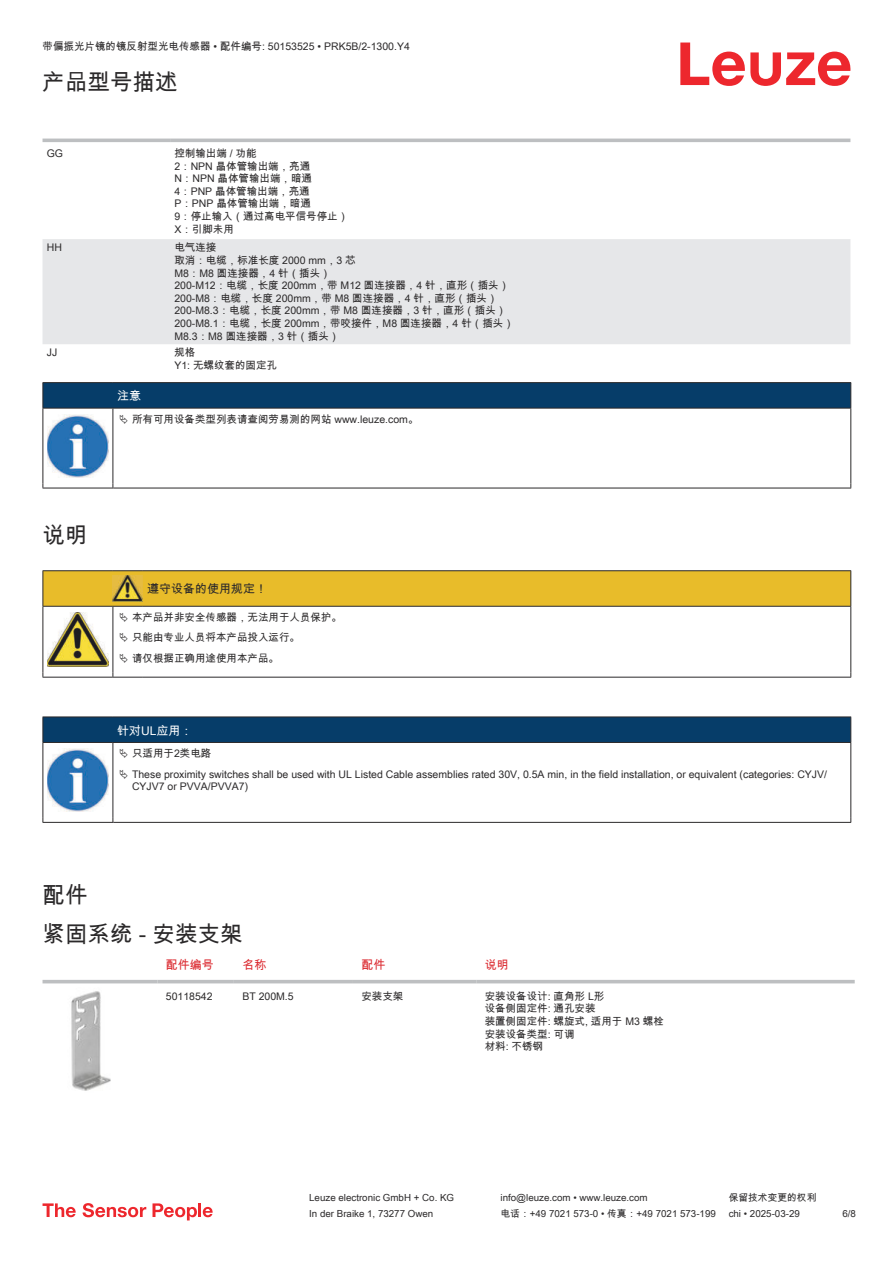
<style>
.page{position:relative;width:893px;height:1263px;background:#fff}
.page>*{position:absolute;margin:0;border:0;box-sizing:border-box;transform-origin:0 0}
.t1{font:22.5px/38.7px "Arial Unicode MS";color:#2b292a}
.t2{font:12px "Arial Unicode MS";color:#db2a30}
.t3{font:12px "Arial Unicode MS";color:#2b292a}
.t4{font:12px "Arial Unicode MS";color:#fff}
.t5{font:10.5px/12.6px "Arial Unicode MS";color:#2b292a}
.t6{font:9.75px "Arial Unicode MS";color:#2b292a}
</style>
<div class="page">
<svg style="left:680px;top:43px;width:170px;height:43px"></svg>
<div style="left:43px;top:239px;width:807px;height:105px;background:#e6e7e9"></div>
<hr style="left:43px;top:139px;width:127px;height:3px;background:#bdbfc1">
<hr style="left:170px;top:139px;width:680px;height:3px;background:#bdbfc1">
<svg style="left:43px;top:983px;width:812px;height:1px"></svg>
<hr style="left:43px;top:980px;width:114px;height:3px;background:#bdbfc1">
<hr style="left:157px;top:980px;width:77px;height:3px;background:#bdbfc1">
<hr style="left:234px;top:980px;width:119px;height:3px;background:#bdbfc1">
<hr style="left:353px;top:980px;width:123px;height:3px;background:#bdbfc1">
<hr style="left:476px;top:980px;width:379px;height:3px;background:#bdbfc1">
<img style="left:71px;top:991px;width:40px;height:100px">
<svg style="left:43px;top:1203px;width:33px;height:14px"></svg>
<svg style="left:83px;top:1203px;width:63px;height:14px"></svg>
<svg style="left:153px;top:1203px;width:44px;height:17px"></svg>
<hr style="left:198px;top:1203px;width:3px;height:14px;background:#ed272d">
<svg style="left:203px;top:1207px;width:10px;height:10px"></svg>
<svg style="left:44px;top:409px;width:806px;height:79px"></svg>
<hr style="left:43px;top:382px;width:70px;height:1px;background:#2b292a">
<hr style="left:43px;top:408px;width:70px;height:1px;background:#2b292a">
<hr style="left:113px;top:382px;width:738px;height:1px;background:#2b292a">
<div style="left:43px;top:383px;width:808px;height:25px;background:#063d69"></div>
<hr style="left:113px;top:408px;width:738px;height:1px;background:#2b292a">
<hr style="left:43px;top:408px;width:1px;height:75px;background:#2b292a">
<hr style="left:113px;top:408px;width:1px;height:75px;background:#2b292a">
<hr style="left:850px;top:408px;width:1px;height:75px;background:#2b292a">
<hr style="left:43px;top:488px;width:70px;height:1px;background:#2b292a">
<hr style="left:113px;top:488px;width:738px;height:1px;background:#2b292a">
<img style="left:47px;top:414px;width:61px;height:63px">
<div style="left:115px;top:409px;width:734px;height:20px;background:#fff"></div>
<hr style="left:43px;top:570px;width:70px;height:1px;background:#2b292a">
<hr style="left:113px;top:570px;width:30px;height:1px;background:#2b292a">
<hr style="left:143px;top:570px;width:708px;height:1px;background:#2b292a">
<hr style="left:43px;top:677px;width:70px;height:1px;background:#2b292a">
<hr style="left:113px;top:677px;width:30px;height:1px;background:#2b292a">
<hr style="left:143px;top:677px;width:708px;height:1px;background:#2b292a">
<svg style="left:44px;top:796px;width:806px;height:26px"></svg>
<hr style="left:43px;top:716px;width:70px;height:1px;background:#2b292a">
<hr style="left:113px;top:716px;width:738px;height:1px;background:#2b292a">
<hr style="left:43px;top:743px;width:1px;height:75px;background:#2b292a">
<hr style="left:113px;top:743px;width:1px;height:75px;background:#2b292a">
<hr style="left:850px;top:743px;width:1px;height:75px;background:#2b292a">
<hr style="left:43px;top:822px;width:70px;height:1px;background:#2b292a">
<hr style="left:113px;top:822px;width:738px;height:1px;background:#2b292a">
<img style="left:47px;top:796px;width:61px;height:16px">
<svg style="left:43px;top:571px;width:808px;height:106px"></svg>
<svg style="left:43px;top:717px;width:808px;height:79px"></svg>
<p class="t5" style="left:43px;top:40px;width:369px">带偏振光片镜的镜反射型光电传感器 • 配件编号: 50153525 • PRK5B/2-1300.Y4</p>
<h1 class="t1" style="left:43px;top:62px;width:136px">产品型号描述</h1>
<p class="t5" style="left:47px;top:147px;width:18px">GG</p>
<p class="t5" style="left:174px;top:147px;width:175px">控制输出端 / 功能<br>2：NPN 晶体管输出端，亮通<br>N：NPN 晶体管输出端，暗通<br>4：PNP 晶体管输出端，亮通<br>P：PNP 晶体管输出端，暗通<br>9：停止输入（通过高电平信号停止）<br>X：引脚未用</p>
<p class="t5" style="left:47px;top:241px;width:17px">HH</p>
<p class="t5" style="left:174px;top:241px;width:341px">电气连接<br>取消：电缆，标准长度 2000 mm，3 芯<br>M8：M8 圆连接器，4 针（插头）<br>200-M12：电缆，长度 200mm，带 M12 圆连接器，4 针，直形（插头）<br>200-M8：电缆，长度 200mm，带 M8 圆连接器，4 针，直形（插头）<br>200-M8.3：电缆，长度 200mm，带 M8 圆连接器，3 针，直形（插头）<br>200-M8.1：电缆，长度 200mm，带咬接件，M8 圆连接器，4 针（插头）<br>M8.3：M8 圆连接器，3 针（插头）</p>
<p class="t5" style="left:47px;top:346px;width:12px">JJ</p>
<p class="t5" style="left:174px;top:346px;width:104px">规格<br>Y1: 无螺纹套的固定孔</p>
<p class="t4" style="left:117px;top:387px;width:25px">注意</p>
<p class="t5" style="left:132px;top:413px;width:288px">所有可用设备类型列表请查阅劳易测的网站 www.leuze.com。</p>
<h1 class="t1" style="left:43px;top:515px;width:46px">说明</h1>
<p class="t3" style="left:147px;top:580px;width:121px">遵守设备的使用规定！</p>
<p class="t5" style="left:132px;top:607px;width:211px;line-height:20.2px">本产品并非安全传感器，无法用于人员保护。只能由专业人员将本产品投入运行。<br>请仅根据正确用途使用本产品。</p>
<p class="t4" style="left:117px;top:721px;width:77px">针对UL应用：</p>
<p class="t5" style="left:132px;top:743px;width:697px;line-height:20.2px">只适用于2类电路<br>These proximity switches shall be used with UL Listed Cable assemblies rated 30V, 0.5A min, in the field installation, or equivalent (categories: CYJV/</p>
<p class="t5" style="left:132px;top:780px;width:118px">CYJV7 or PVVA/PVVA7)</p>
<h1 class="t1" style="left:43px;top:875px;width:202px">配件<br>紧固系统 - 安装支架</h1>
<p class="t2" style="left:166px;top:956px;width:49px">配件编号</p>
<p class="t2" style="left:242px;top:956px;width:25px">名称</p>
<p class="t2" style="left:361px;top:956px;width:25px">配件</p>
<p class="t2" style="left:485px;top:956px;width:25px">说明</p>
<p class="t5" style="left:166px;top:990px;width:48px">50118542</p>
<p class="t5" style="left:242px;top:990px;width:53px">BT 200M.5</p>
<p class="t5" style="left:361px;top:990px;width:43px">安装支架</p>
<p class="t5" style="left:485px;top:990px;width:181px">安装设备设计: 直角形 L形<br>设备侧固定件: 通孔安装<br>装置侧固定件: 螺旋式, 适用于 M3 螺栓安装设备类型: 可调<br>材料: 不锈钢</p>
<p class="t6" style="left:309px;top:1191px;width:146px">Leuze electronic GmbH + Co. KG</p>
<p class="t6" style="left:501px;top:1191px;width:149px">info@leuze.com • www.leuze.com</p>
<p class="t6" style="left:729px;top:1191px;width:89px">保留技术变更的权利</p>
<p class="t6" style="left:309px;top:1206px;width:126px">In der Braike 1, 73277 Owen</p>
<p class="t6" style="left:501px;top:1206px;width:217px">电话：+49 7021 573-0 • 传真：+49 7021 573-199</p>
<p class="t6" style="left:729px;top:1206px;width:73px">chi • 2025-03-29</p>
<p class="t6" style="left:842px;top:1206px;width:15px">6/8</p>
</div>
